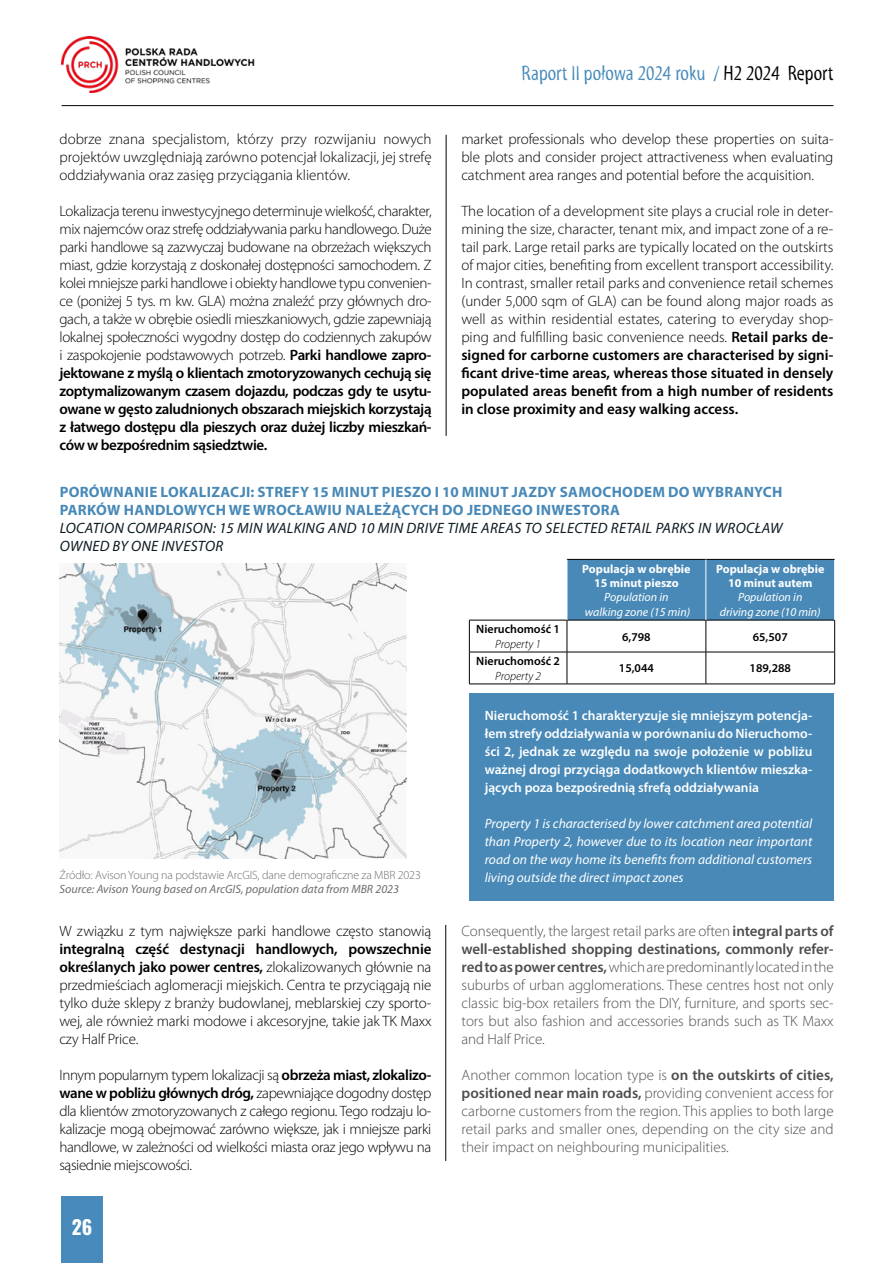
<style>
.page{position:relative;width:893px;height:1263px;background:#fff}
.page>*{position:absolute;margin:0;border:0;box-sizing:border-box;transform-origin:0 0}
.t1{font:21px "Myriad Tilt";color:#478abb}
.t2{font:700 19.5px "Oswald";color:#fff}
.t3{font:300 15px/18px "Myriad Pro";letter-spacing:-.005em;color:#000;text-align:justify}
.t4{font:700 15px/18px "Myriad Pro";letter-spacing:.02em;color:#4889b7}
.t5{font:italic 15px/18px "Myriad Pro";letter-spacing:.02em;color:#0c1a21}
.t6{font:600 13.5px/18px "Myriad Pro";color:#fff;text-align:justify}
.t7{font:italic 13.5px/18px "Myriad Pro";color:#fff;text-align:justify}
.t8{font:300 12px "Myriad Pro";letter-spacing:-.01em;color:#6e6e6e}
.t9{font:italic 12px/14.4px "Myriad Pro";color:#fff;text-align:center}
.t10{font:700 12px/14.4px "Myriad Pro";color:#fff;text-align:center}
.t11{font:italic 12px "Myriad Pro";color:#6e6e6e}
.t12{font:600 12px "Myriad Pro";color:#000}
.t13{font:italic 300 12px "Myriad Pro";color:#000}
.s1{font-weight:600}
.s2{color:#000}
</style>
<div class="page">
<div style="left:62px;top:1196px;width:41px;height:67px;background:#478abb"></div>
<hr style="left:62px;top:105px;width:771px;height:1px;background:#000">
<img style="left:62px;top:36px;width:193px;height:57px">
<hr style="left:446px;top:135px;width:1px;height:301px;background:#000">
<img style="left:60px;top:564px;width:346px;height:295px">
<div style="left:469px;top:693px;width:364px;height:208px;background:#4889b7"></div>
<div style="left:568px;top:560px;width:266px;height:60px;background:#4889b7"></div>
<hr style="left:567px;top:559px;width:139px;height:1px;background:#000">
<hr style="left:706px;top:559px;width:129px;height:1px;background:#000">
<hr style="left:469px;top:620px;width:98px;height:1px;background:#000">
<hr style="left:469px;top:620px;width:1px;height:32px;background:#000">
<hr style="left:567px;top:620px;width:139px;height:1px;background:#000">
<hr style="left:567px;top:620px;width:1px;height:32px;background:#000">
<hr style="left:706px;top:620px;width:129px;height:1px;background:#000">
<hr style="left:706px;top:620px;width:1px;height:32px;background:#000">
<hr style="left:834px;top:620px;width:1px;height:32px;background:#000">
<hr style="left:469px;top:652px;width:98px;height:1px;background:#000">
<hr style="left:469px;top:652px;width:1px;height:32px;background:#000">
<hr style="left:567px;top:652px;width:139px;height:1px;background:#000">
<hr style="left:567px;top:652px;width:1px;height:32px;background:#000">
<hr style="left:706px;top:652px;width:129px;height:1px;background:#000">
<hr style="left:706px;top:652px;width:1px;height:32px;background:#000">
<hr style="left:834px;top:652px;width:1px;height:32px;background:#000">
<hr style="left:469px;top:684px;width:98px;height:1px;background:#000">
<hr style="left:567px;top:684px;width:139px;height:1px;background:#000">
<hr style="left:706px;top:684px;width:129px;height:1px;background:#000">
<hr style="left:706px;top:560px;width:1px;height:60px;background:#fff">
<hr style="left:445px;top:925px;width:1px;height:236px;background:#000">
<p class="t3" style="left:60px;top:130px;width:374px">dobrze znana specjalistom, którzy przy rozwijaniu nowych projektów uwzględniają zarówno potencjał lokalizacji, jej strefę oddziaływania oraz zasięg przyciągania klientów.</p>
<p class="t3" style="left:60px;top:202px;width:374px">Lokalizacja terenu inwestycyjnego determinuje wielkość, charakter, mix najemców oraz strefę oddziaływania parku handlowego. Duże parki handlowe są zazwyczaj budowane na obrzeżach większych miast, gdzie korzystają z doskonałej dostępności samochodem. Z kolei mniejsze parki handlowe i obiekty handlowe typu convenien&shy;ce (poniżej 5 tys. m kw. GLA) można znaleźć przy głównych dro&shy;gach, a także w obrębie osiedli mieszkaniowych, gdzie zapewniają lokalnej społeczności wygodny dostęp do codziennych zakupów i zaspokojenie podstawowych potrzeb. <span class="s1">Parki handlowe zapro&shy;jektowane z myślą o klientach zmotoryzowanych cechują się zoptymalizowanym czasem dojazdu, podczas gdy te usytu&shy;owane w gęsto zaludnionych obszarach miejskich korzystają z łatwego dostępu dla pieszych oraz dużej liczby mieszkań&shy;ców w bezpośrednim sąsiedztwie.</span></p>
<h1 class="t1" style="left:522px;top:62px;width:313px">Raport II połowa 2024 roku / <span class="s2">H2 2024 Report</span></h1>
<p class="t3" style="left:461px;top:130px;width:374px">market professionals who develop these properties on suita&shy;ble plots and consider project attractiveness when evaluating catchment area ranges and potential before the acquisition.</p>
<p class="t3" style="left:461px;top:202px;width:374px">The location of a development site plays a crucial role in deter&shy;mining the size, character, tenant mix, and impact zone of a re&shy;tail park. Large retail parks are typically located on the outskirts of major cities, benefiting from excellent transport accessibility.<br>In contrast, smaller retail parks and convenience retail schemes (under 5,000 sqm of GLA) can be found along major roads as well as within residential estates, catering to everyday shop&shy;ping and fulfilling basic convenience needs. <span class="s1">Retail parks de&shy;signed for carborne customers are characterised by signi&shy;ficant drive-time areas, whereas those situated in densely populated areas benefit from a high number of residents in close proximity and easy walking access.</span></p>
<p class="t4" style="left:60px;top:482px;width:724px">PORÓWNANIE LOKALIZACJI: STREFY 15 MINUT PIESZO I 10 MINUT JAZDY SAMOCHODEM DO WYBRANYCH<br>PARKÓW HANDLOWYCH WE WROCŁAWIU NALEŻĄCYCH DO JEDNEGO INWESTORA</p>
<p class="t5" style="left:60px;top:519px;width:724px">LOCATION COMPARISON: 15 MIN WALKING AND 10 MIN DRIVE TIME AREAS TO SELECTED RETAIL PARKS IN WROCŁAW<br>OWNED BY ONE INVESTOR</p>
<p class="t12" style="left:476px;top:622px;width:85px">Nieruchomość 1</p>
<p class="t13" style="left:495px;top:636px;width:47px">Property 1</p>
<p class="t12" style="left:476px;top:654px;width:85px">Nieruchomość 2</p>
<p class="t13" style="left:495px;top:668px;width:47px">Property 2</p>
<p class="t10" style="left:582px;top:561px;width:110px">Populacja w obrębie<br>15 minut pieszo</p>
<p class="t9" style="left:585px;top:590px;width:107px">Population in walking zone (15 min)</p>
<p class="t10" style="left:716px;top:561px;width:110px">Populacja w obrębie<br>10 minut autem</p>
<p class="t9" style="left:720px;top:590px;width:102px">Population in driving zone (10 min)</p>
<p class="t12" style="left:622px;top:629px;width:30px">6,798</p>
<p class="t12" style="left:753px;top:629px;width:36px">65,507</p>
<p class="t12" style="left:619px;top:661px;width:36px">15,044</p>
<p class="t12" style="left:750px;top:661px;width:43px">189,288</p>
<p class="t8" style="left:60px;top:868px;width:363px">Źródło: Avison Young na podstawie ArcGIS, dane demograficzne za MBR 2023</p>
<p class="t11" style="left:60px;top:882px;width:341px">Source: Avison Young based on ArcGIS, population data from MBR 2023</p>
<p class="t3" style="left:59px;top:922px;width:374px">W związku z tym największe parki handlowe często stanowią</p>
<p class="t3" style="left:59px;top:940px;width:374px"><span class="s1">integralną część destynacji handlowych, powszechnie określanych jako power centres,</span> zlokalizowanych głównie na przedmieściach aglomeracji miejskich. Centra te przyciągają nie tylko duże sklepy z branży budowlanej, meblarskiej czy sporto&shy;wej, ale również marki modowe i akcesoryjne, takie jak TK Maxx czy Half Price.</p>
<p class="t3" style="left:59px;top:1066px;width:374px">Innym popularnym typem lokalizacji są <span class="s1">obrzeża miast, zlokalizo&shy;wane w pobliżu głównych dróg,</span> zapewniające dogodny dostęp dla klientów zmotoryzowanych z całego regionu. Tego rodzaju lo&shy;kalizacje mogą obejmować zarówno większe, jak i mniejsze parki handlowe, w zależności od wielkości miasta oraz jego wpływu na sąsiednie miejscowości.</p>
<h2 class="t2" style="left:72px;top:1217px;width:22px">26</h2>
<p class="t6" style="left:485px;top:706px;width:329px">Nieruchomość 1 charakteryzuje się mniejszym potencja&shy;łem strefy oddziaływania w porównaniu do Nieruchomo&shy;ści 2, jednak ze względu na swoje położenie w pobliżu ważnej drogi przyciąga dodatkowych klientów mieszka&shy;jących poza bezpośrednią sfrefą oddziaływania</p>
<p class="t7" style="left:485px;top:814px;width:329px">Property 1 is characterised by lower catchment area potential than Property 2, however due to its location near important road on the way home its benefits from additional customers living outside the direct impact zones</p>
<p class="t3" style="left:462px;top:922px;width:374px">Consequently, the largest retail parks are often <span class="s1">integral parts of well-established shopping destinations, commonly refer&shy;red to as power centres,</span> which are predominantly located in the suburbs of urban agglomerations. These centres host not only classic big-box retailers from the DIY, furniture, and sports sec&shy;tors but also fashion and accessories brands such as TK Maxx and Half Price.</p>
<p class="t3" style="left:462px;top:1066px;width:374px">Another common location type is <span class="s1">on the outskirts of cities, positioned near main roads,</span> providing convenient access for carborne customers from the region. This applies to both large retail parks and smaller ones, depending on the city size and their impact on neighbouring municipalities.</p>
</div>
